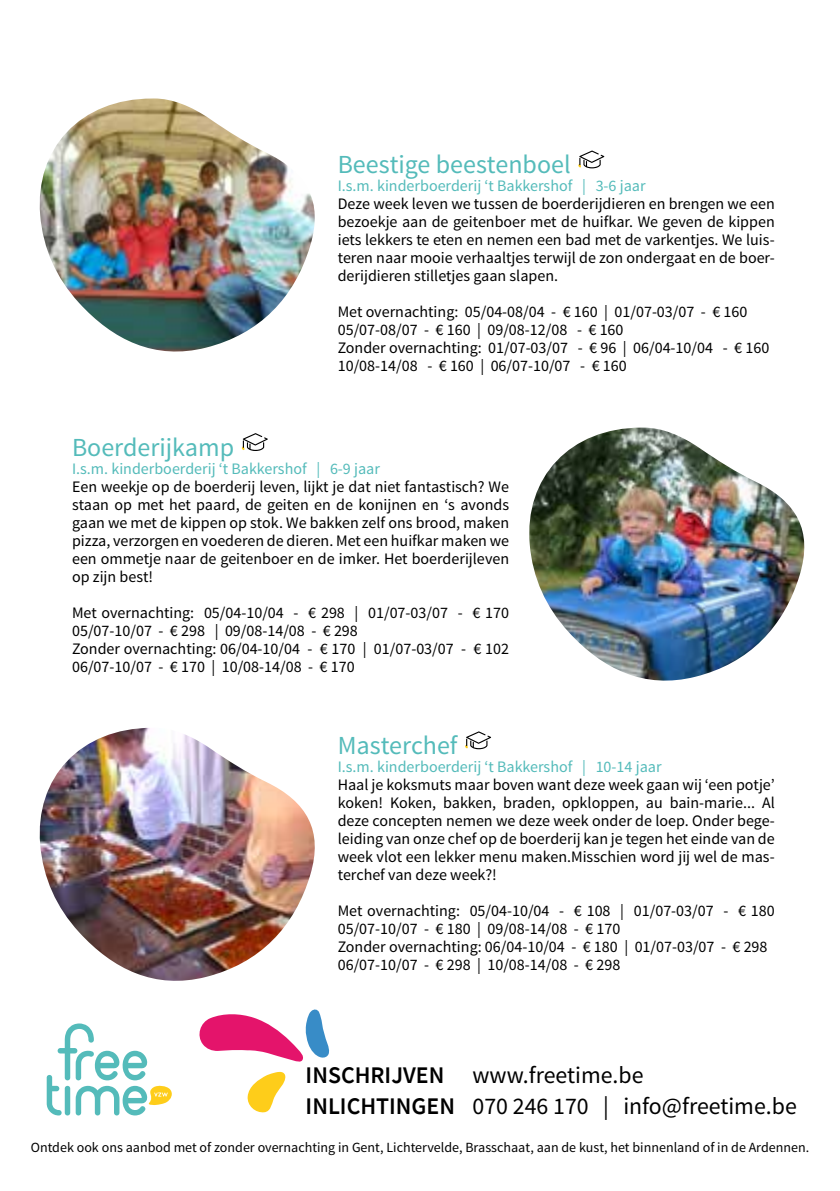
<style>
.page{position:relative;width:840px;height:1191px;background:#fff}
.page>*{position:absolute;margin:0;border:0;box-sizing:border-box;transform-origin:0 0}
.t1{font:26px "Source Sans Pro";color:#54bbba}
.t2{font:23.8px/31px "Source Sans Pro";color:#000}
.t3{font:16px/18px "Source Sans Pro";color:#000;text-align:justify}
.t4{font:16px "Source Sans Pro";color:#54bbba}
.t5{font:14px "Source Sans Pro";color:#000}
.s1{font-weight:600}
</style>
<div class="page">
<svg style="left:578px;top:150px;width:26px;height:19px"></svg>
<img style="left:39px;top:728px;width:276px;height:253px">
<svg style="left:465px;top:731px;width:26px;height:18px"></svg>
<svg style="left:199px;top:1009px;width:131px;height:53px"></svg>
<svg style="left:247px;top:1071px;width:39px;height:42px"></svg>
<svg style="left:47px;top:1023px;width:125px;height:92px"></svg>
<svg style="left:241px;top:433px;width:26px;height:18px"></svg>
<img style="left:39px;top:98px;width:276px;height:254px">
<img style="left:529px;top:427px;width:276px;height:254px">
<h1 class="t1" style="left:337px;top:149px;width:234px">Beestige beestenboel</h1>
<p class="t4" style="left:337px;top:176px;width:309px">I.s.m. kinderboerderij ‘t Bakkershof | 3-6 jaar</p>
<p class="t3" style="left:337px;top:195px;width:438px">Deze week leven we tussen de boerderijdieren en brengen we een bezoekje aan de geitenboer met de huifkar. We geven de kippen iets lekkers te eten en nemen een bad met de varkentjes. We luis&shy;teren naar mooie verhaaltjes terwijl de zon ondergaat en de boer&shy;derijdieren stilletjes gaan slapen.</p>
<p class="t3" style="left:337px;top:303px;width:433px;text-align:left">Met overnachting: 05/04-08/04 - € 160 | 01/07-03/07 - € 160<br>05/07-08/07 - € 160 | 09/08-12/08 - € 160<br>Zonder overnachting: 01/07-03/07 - € 96 | 06/04-10/04 - € 160<br>10/08-14/08 - € 160 | 06/07-10/07 - € 160</p>
<h1 class="t1" style="left:72px;top:431px;width:163px">Boerderijkamp</h1>
<p class="t4" style="left:72px;top:459px;width:309px">I.s.m. kinderboerderij ‘t Bakkershof | 6-9 jaar</p>
<p class="t3" style="left:72px;top:478px;width:438px">Een weekje op de boerderij leven, lijkt je dat niet fantastisch? We staan op met het paard, de geiten en de konijnen en ‘s avonds gaan we met de kippen op stok. We bakken zelf ons brood, maken pizza, verzorgen en voederen de dieren. Met een huifkar maken we een ommetje naar de geitenboer en de imker. Het boerderijleven op zijn best!</p>
<p class="t3" style="left:72px;top:604px;width:438px;text-align:left">Met overnachting: 05/04-10/04 - € 298 | 01/07-03/07 - € 170<br>05/07-10/07 - € 298 | 09/08-14/08 - € 298<br>Zonder overnachting: 06/04-10/04 - € 170 | 01/07-03/07 - € 102<br>06/07-10/07 - € 170 | 10/08-14/08 - € 170</p>
<h1 class="t1" style="left:337px;top:729px;width:121px">Masterchef</h1>
<p class="t4" style="left:337px;top:757px;width:325px">I.s.m. kinderboerderij ‘t Bakkershof | 10-14 jaar</p>
<p class="t3" style="left:337px;top:776px;width:438px">Haal je koksmuts maar boven want deze week gaan wij ‘een potje’ koken! Koken, bakken, braden, opkloppen, au bain-marie... Al deze concepten nemen we deze week onder de loep. Onder bege&shy;leiding van onze chef op de boerderij kan je tegen het einde van de week vlot een lekker menu maken.Misschien word jij wel de mas&shy;terchef van deze week?!</p>
<p class="t3" style="left:337px;top:902px;width:438px;text-align:left">Met overnachting: 05/04-10/04 - € 108 | 01/07-03/07 - € 180<br>05/07-10/07 - € 180 | 09/08-14/08 - € 170<br>Zonder overnachting: 06/04-10/04 - € 180 | 01/07-03/07 - € 298<br>06/07-10/07 - € 298 | 10/08-14/08 - € 298</p>
<h2 class="t2" style="left:305px;top:1060px;width:492px"><span class="s1">INSCHRIJVEN</span> www.freetime.be<br><span class="s1">INLICHTINGEN</span> 070 246 170 | info@freetime.be</h2>
<p class="t5" style="left:31px;top:1139px;width:779px">Ontdek ook ons aanbod met of zonder overnachting in Gent, Lichtervelde, Brasschaat, aan de kust, het binnenland of in de Ardennen.</p>
</div>
